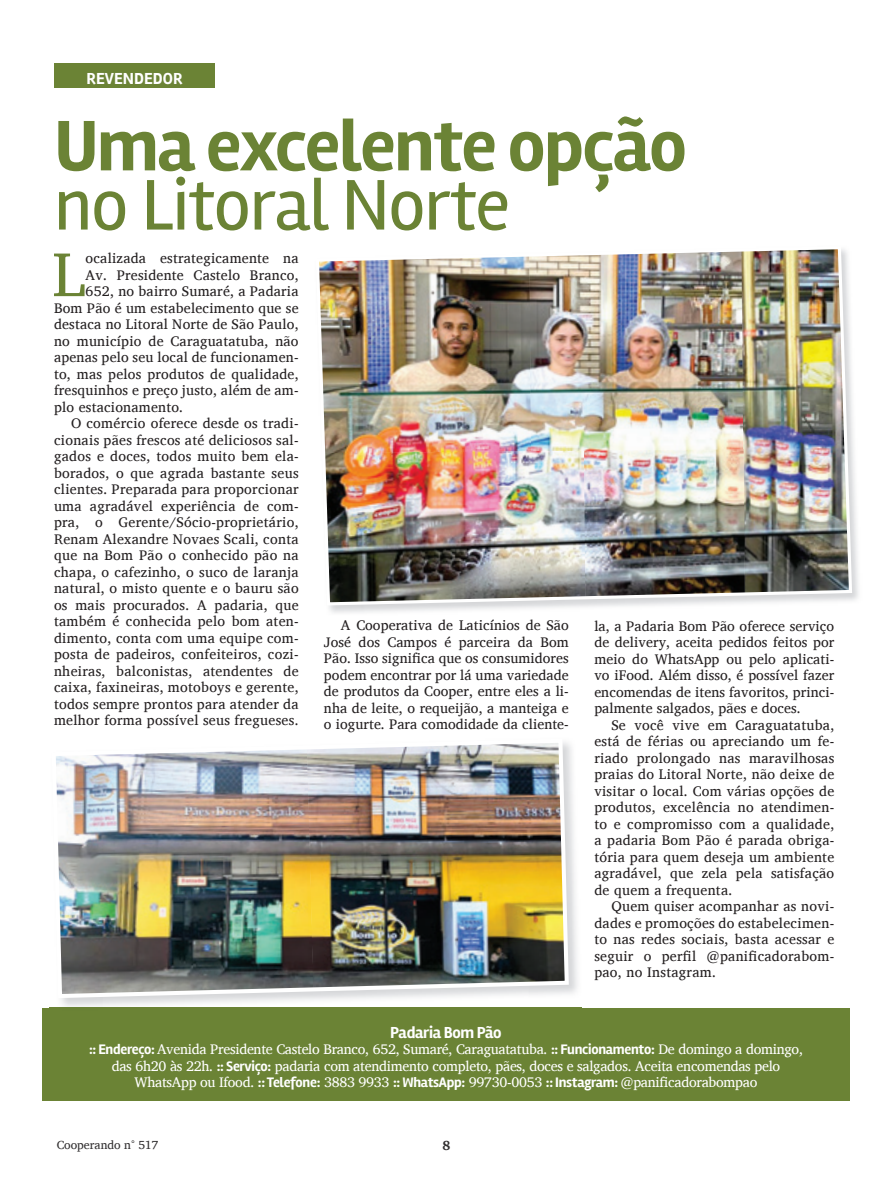
<style>
.page{position:relative;width:893px;height:1191px;background:#fff}
.page>*{position:absolute;margin:0;border:0;box-sizing:border-box;transform-origin:0 0}
.t1{font:700 74.1px "Rambla";letter-spacing:-.02em;color:#6b8335}
.t2{font:74.1px "Rambla";letter-spacing:-.02em;color:#6b8335}
.t3{font:63.45px "Charis SIL";color:#6b8335}
.t4{font:700 16.5px "Rambla";letter-spacing:-.02em;color:#fff}
.t5{font:700 16.5px "Rambla";color:#fff}
.t6{font:14.25px/16.5px "Charis SIL";letter-spacing:.02em;color:#231f20;text-align:justify}
.t7{font:14.25px/16.5px "Charis SIL";letter-spacing:-.02em;color:#fff;text-align:center}
.t8{font:700 13.5px "Charis SIL";color:#312f30}
.t9{font:12px "Charis SIL";color:#312f30}
.s1{font-family:"Rambla";font-weight:700}
</style>
<div class="page">
<div style="left:42px;top:1008px;width:808px;height:92px;background:#6b8335"></div>
<div style="left:54px;top:64px;width:161px;height:24px;background:#6b8335"></div>
<img style="left:50px;top:1000px;width:52px;height:8px">
<img style="left:529px;top:781px;width:52px;height:227px">
<img style="left:102px;top:1000px;width:427px;height:8px">
<img style="left:56px;top:742px;width:515px;height:258px">
<img style="left:319px;top:249px;width:535px;height:358px">
<p class="t5" style="left:87px;top:68px;width:98px">REVENDEDOR</p>
<h1 class="t1" style="left:54px;top:102px;width:634px">Uma excelente opção</h1>
<h1 class="t2" style="left:54px;top:161px;width:458px">no Litoral Norte</h1>
<h2 class="t3" style="left:52px;top:237px;width:35px">L</h2>
<p class="t6" style="left:86px;top:250px;width:215px">ocalizada estrategicamente na</p>
<p class="t6" style="left:86px;top:266px;width:214px">Av. Presidente Castelo Branco,</p>
<p class="t6" style="left:86px;top:283px;width:214px">652, no bairro Sumaré, a Padaria</p>
<p class="t6" style="left:54px;top:299px;width:246px">Bom Pão é um estabelecimento que se</p>
<p class="t6" style="left:54px;top:316px;width:246px">destaca no Litoral Norte de São Paulo,</p>
<p class="t6" style="left:54px;top:332px;width:246px">no município de Caraguatatuba, não</p>
<p class="t6" style="left:54px;top:349px;width:246px">apenas pelo seu local de funcionamen-</p>
<p class="t6" style="left:54px;top:365px;width:246px">to, mas pelos produtos de qualidade,</p>
<p class="t6" style="left:54px;top:382px;width:246px">fresquinhos e preço justo, além de am-</p>
<p class="t6" style="left:54px;top:398px;width:131px">plo estacionamento.</p>
<p class="t6" style="left:71px;top:415px;width:229px">O comércio oferece desde os tradi-</p>
<p class="t6" style="left:54px;top:431px;width:246px">cionais pães frescos até deliciosos sal-</p>
<p class="t6" style="left:54px;top:448px;width:246px">gados e doces, todos muito bem ela-</p>
<p class="t6" style="left:54px;top:464px;width:246px">borados, o que agrada bastante seus</p>
<p class="t6" style="left:54px;top:481px;width:246px">clientes. Preparada para proporcionar</p>
<p class="t6" style="left:54px;top:497px;width:246px">uma agradável experiência de com-</p>
<p class="t6" style="left:54px;top:514px;width:246px">pra, o Gerente/Sócio-proprietário,</p>
<p class="t6" style="left:54px;top:530px;width:246px">Renam Alexandre Novaes Scali, conta</p>
<p class="t6" style="left:54px;top:547px;width:246px">que na Bom Pão o conhecido pão na</p>
<p class="t6" style="left:54px;top:563px;width:246px">chapa, o cafezinho, o suco de laranja</p>
<p class="t6" style="left:54px;top:580px;width:246px">natural, o misto quente e o bauru são</p>
<p class="t6" style="left:54px;top:596px;width:246px">os mais procurados. A padaria, que</p>
<p class="t6" style="left:54px;top:613px;width:246px">também é conhecida pelo bom aten-</p>
<p class="t6" style="left:54px;top:629px;width:246px">dimento, conta com uma equipe com-</p>
<p class="t6" style="left:54px;top:646px;width:246px">posta de padeiros, confeiteiros, cozi-</p>
<p class="t6" style="left:54px;top:662px;width:246px">nheiras, balconistas, atendentes de</p>
<p class="t6" style="left:54px;top:679px;width:246px">caixa, faxineiras, motoboys e gerente,</p>
<p class="t6" style="left:54px;top:695px;width:246px">todos sempre prontos para atender da</p>
<p class="t6" style="left:54px;top:712px;width:246px">melhor forma possível seus fregueses.</p>
<p class="t6" style="left:324px;top:617px;width:246px;text-indent:17px">A Cooperativa de Laticínios de São José dos Campos é parceira da Bom Pão. Isso significa que os consumidores podem encontrar por lá uma variedade de produtos da Cooper, entre eles a li&shy;nha de leite, o requeijão, a manteiga e o iogurte. Para comodidade da cliente-</p>
<p class="t6" style="left:594px;top:617px;width:241px">la, a Padaria Bom Pão oferece serviço de delivery, aceita pedidos feitos por meio do WhatsApp ou pelo aplicati&shy;vo iFood. Além disso, é possível fazer encomendas de itens favoritos, princi&shy;palmente salgados, pães e doces.</p>
<p class="t6" style="left:594px;top:716px;width:241px;text-indent:17px">Se você vive em Caraguatatuba, está de férias ou apreciando um fe&shy;riado prolongado nas maravilhosas praias do Litoral Norte, não deixe de visitar o local. Com várias opções de produtos, excelência no atendimen&shy;to e compromisso com a qualidade, a padaria Bom Pão é parada obriga&shy;tória para quem deseja um ambiente agradável, que zela pela satisfação de quem a frequenta.</p>
<p class="t6" style="left:594px;top:898px;width:241px;text-indent:17px">Quem quiser acompanhar as novi&shy;dades e promoções do estabelecimen&shy;to nas redes sociais, basta acessar e seguir o perfil @panificadorabom&shy;pao, no Instagram.</p>
<p class="t4" style="left:390px;top:1022px;width:113px">Padaria Bom Pão</p>
<p class="t7" style="left:89px;top:1041px;width:715px"><span class="s1">:: Endereço:</span> Avenida Presidente Castelo Branco, 652, Sumaré, Caraguatatuba. <span class="s1">:: Funcionamento:</span> De domingo a domingo, das 6h20 às 22h. <span class="s1">:: Serviço:</span> padaria com atendimento completo, pães, doces e salgados. Aceita encomendas pelo<br>WhatsApp ou Ifood. <span class="s1">:: Telefone:</span> 3883 9933 <span class="s1">:: WhatsApp:</span> 99730-0053 <span class="s1">:: Instagram:</span> @panificadorabompao</p>
<p class="t9" style="left:57px;top:1138px;width:104px">Cooperando n° 517</p>
<p class="t8" style="left:442px;top:1137px;width:9px">8</p>
</div>
